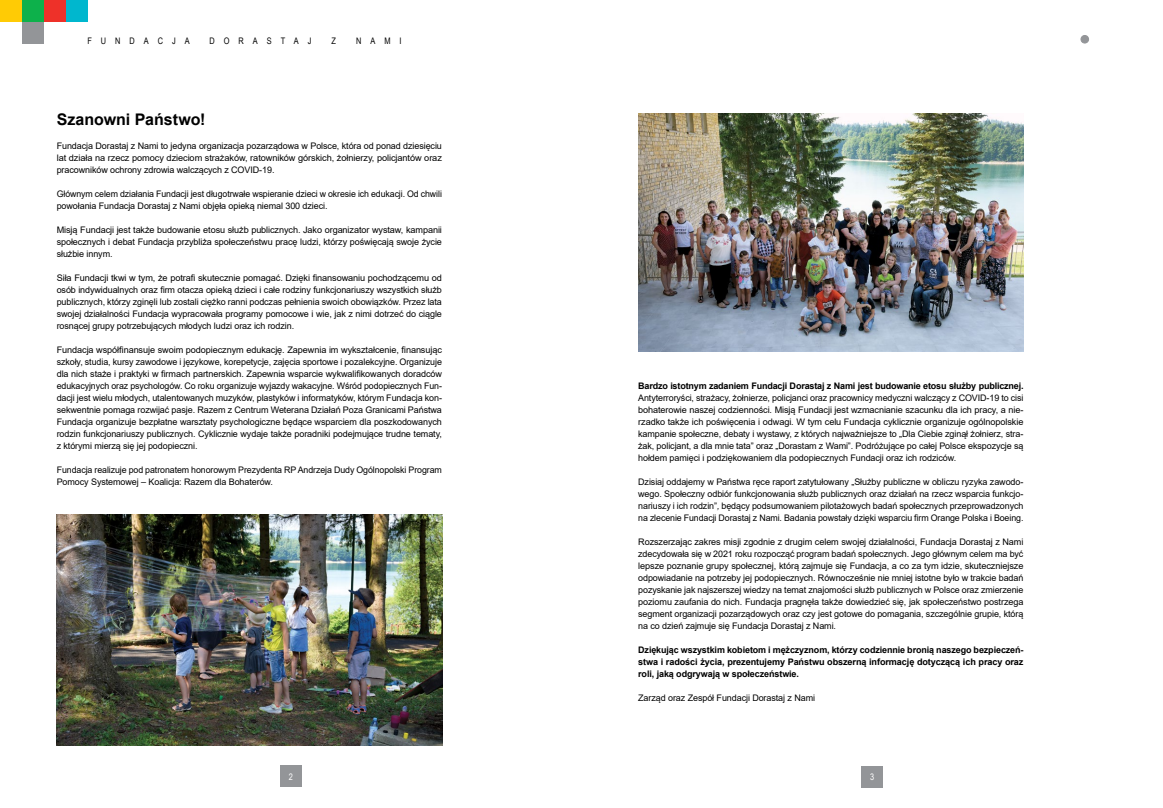
<style>
.page{position:relative;width:1163px;height:808px;background:#fff}
.page>*{position:absolute;margin:0;border:0;box-sizing:border-box;transform-origin:0 0}
.t1{font:700 16px "Arial";letter-spacing:-.005em;color:#000}
.t2{font:9px/12px "Arial";letter-spacing:-.01em;color:#000;text-align:justify}
.t3{font:700 9px/12px "Arial";letter-spacing:-.02em;color:#000;text-align:justify}
.t4{font:9px "Arial Narrow";letter-spacing:1em;color:#000}
.t5{font:9px "Arial Narrow";color:#fff}
.s1{font-style:italic}
</style>
<div class="page">
<div style="left:861px;top:765px;width:22px;height:22px;background:#939598"></div>
<div style="left:280px;top:765px;width:21px;height:22px;background:#939598"></div>
<img style="left:638px;top:113px;width:385px;height:238px">
<img style="left:57px;top:514px;width:385px;height:231px">
<div style="left:0;top:0;width:22px;height:22px;background:#ffcb05"></div>
<div style="left:44px;top:0;width:22px;height:22px;background:#ee3129"></div>
<div style="left:22px;top:0;width:22px;height:22px;background:#0db14b"></div>
<div style="left:66px;top:0;width:21px;height:22px;background:#00b7ce"></div>
<div style="left:22px;top:22px;width:22px;height:22px;background:#939598"></div>
<div style="left:1080px;top:35px;width:8px;height:8px;background:#939598;border-radius:50%"></div>
<div style="left:1080px;top:35px;width:8px;height:8px;border:1px solid #939598;border-radius:50%"></div>
<p class="t4" style="left:87px;top:34px;width:104px">FUNDACJA</p>
<p class="t4" style="left:209px;top:34px;width:103px">DORASTAJ</p>
<p class="t4" style="left:331px;top:34px;width:6px">Z</p>
<p class="t4" style="left:356px;top:34px;width:47px">NAMI</p>
<h1 class="t1" style="left:57px;top:108px;width:150px">Szanowni Państwo!</h1>
<p class="t2" style="left:57px;top:140px;width:386px">Fundacja Dorastaj z Nami to jedyna organizacja pozarządowa w Polsce, która od ponad dziesięciu lat działa na rzecz pomocy dzieciom strażaków, ratowników górskich, żołnierzy, policjantów oraz pracowników ochrony zdrowia walczących z COVID-19.</p>
<p class="t2" style="left:57px;top:188px;width:386px">Głównym celem działania Fundacji jest długotrwałe wspieranie dzieci w okresie ich edukacji. Od chwili powołania Fundacja Dorastaj z Nami objęła opieką niemal 300 dzieci.</p>
<p class="t2" style="left:57px;top:224px;width:386px">Misją Fundacji jest także budowanie etosu służb publicznych. Jako organizator wystaw, kampanii społecznych i debat Fundacja przybliża społeczeństwu pracę ludzi, którzy poświęcają swoje życie służbie innym.</p>
<p class="t2" style="left:57px;top:272px;width:386px">Siła Fundacji tkwi w tym, że potrafi skutecznie pomagać. Dzięki finansowaniu pochodzącemu od osób indywidualnych oraz firm otacza opieką dzieci i całe rodziny funkcjonariuszy wszystkich służb publicznych, którzy zginęli lub zostali ciężko ranni podczas pełnienia swoich obowiązków. Przez lata swojej działalności Fundacja wypracowała programy pomocowe i wie, jak z nimi dotrzeć do ciągle rosnącej grupy potrzebujących młodych ludzi oraz ich rodzin.</p>
<p class="t2" style="left:57px;top:344px;width:387px">Fundacja współfinansuje swoim podopiecznym edukację. Zapewnia im wykształcenie, finansując szkoły, studia, kursy zawodowe i językowe, korepetycje, zajęcia sportowe i pozalekcyjne. Organizuje dla nich staże i praktyki w firmach partnerskich. Zapewnia wsparcie wykwalifikowanych doradców edukacyjnych oraz psychologów. Co roku organizuje wyjazdy wakacyjne. Wśród podopiecznych Fun&shy;dacji jest wielu młodych, utalentowanych muzyków, plastyków i informatyków, którym Fundacja kon&shy;sekwentnie pomaga rozwijać pasje. Razem z Centrum Weterana Działań Poza Granicami Państwa Fundacja organizuje bezpłatne warsztaty psychologiczne będące wsparciem dla poszkodowanych rodzin funkcjonariuszy publicznych. Cyklicznie wydaje także poradniki podejmujące trudne tematy, z którymi mierzą się jej podopieczni.</p>
<p class="t2" style="left:57px;top:464px;width:386px">Fundacja realizuje pod patronatem honorowym Prezydenta RP Andrzeja Dudy Ogólnopolski Program<br>Pomocy Systemowej – Koalicja: Razem dla Bohaterów.</p>
<p class="t3" style="left:638px;top:380px;width:387px">Bardzo istotnym zadaniem Fundacji Dorastaj z Nami jest budowanie etosu służby publicznej.</p>
<p class="t2" style="left:638px;top:392px;width:387px">Antyterroryści, strażacy, żołnierze, policjanci oraz pracownicy medyczni walczący z COVID-19 to cisi bohaterowie naszej codzienności. Misją Fundacji jest wzmacnianie szacunku dla ich pracy, a nie&shy;rzadko także ich poświęcenia i odwagi. W tym celu Fundacja cyklicznie organizuje ogólnopolskie kampanie społeczne, debaty i wystawy, z których najważniejsze to „Dla Ciebie zginął żołnierz, stra&shy;żak, policjant, a dla mnie tata” oraz „Dorastam z Wami”. Podróżujące po całej Polsce ekspozycje są hołdem pamięci i podziękowaniem dla podopiecznych Fundacji oraz ich rodziców.</p>
<p class="t2" style="left:638px;top:476px;width:386px">Dzisiaj oddajemy w Państwa ręce raport zatytułowany „Służby publiczne w obliczu ryzyka zawodo&shy;wego. Społeczny odbiór funkcjonowania służb publicznych oraz działań na rzecz wsparcia funkcjo&shy;nariuszy i ich rodzin”<span class="s1">,</span> będący podsumowaniem pilotażowych badań społecznych przeprowadzonych na zlecenie Fundacji Dorastaj z Nami. Badania powstały dzięki wsparciu firm Orange Polska i Boeing.</p>
<p class="t2" style="left:638px;top:536px;width:386px">Rozszerzając zakres misji zgodnie z drugim celem swojej działalności, Fundacja Dorastaj z Nami zdecydowała się w 2021 roku rozpocząć program badań społecznych. Jego głównym celem ma być lepsze poznanie grupy społecznej, którą zajmuje się Fundacja, a co za tym idzie, skuteczniejsze odpowiadanie na potrzeby jej podopiecznych. Równocześnie nie mniej istotne było w trakcie badań pozyskanie jak najszerszej wiedzy na temat znajomości służb publicznych w Polsce oraz zmierzenie poziomu zaufania do nich. Fundacja pragnęła także dowiedzieć się, jak społeczeństwo postrzega segment organizacji pozarządowych oraz czy jest gotowe do pomagania, szczególnie grupie, którą na co dzień zajmuje się Fundacja Dorastaj z Nami.</p>
<p class="t3" style="left:638px;top:644px;width:387px">Dziękując wszystkim kobietom i mężczyznom, którzy codziennie bronią naszego bezpieczeń&shy;stwa i radości życia, prezentujemy Państwu obszerną informację dotyczącą ich pracy oraz roli, jaką odgrywają w społeczeństwie.</p>
<p class="t2" style="left:638px;top:692px;width:178px">Zarząd oraz Zespół Fundacji Dorastaj z Nami</p>
<p class="t5" style="left:288px;top:770px;width:6px">2</p>
<p class="t5" style="left:870px;top:770px;width:6px">3</p>
</div>
